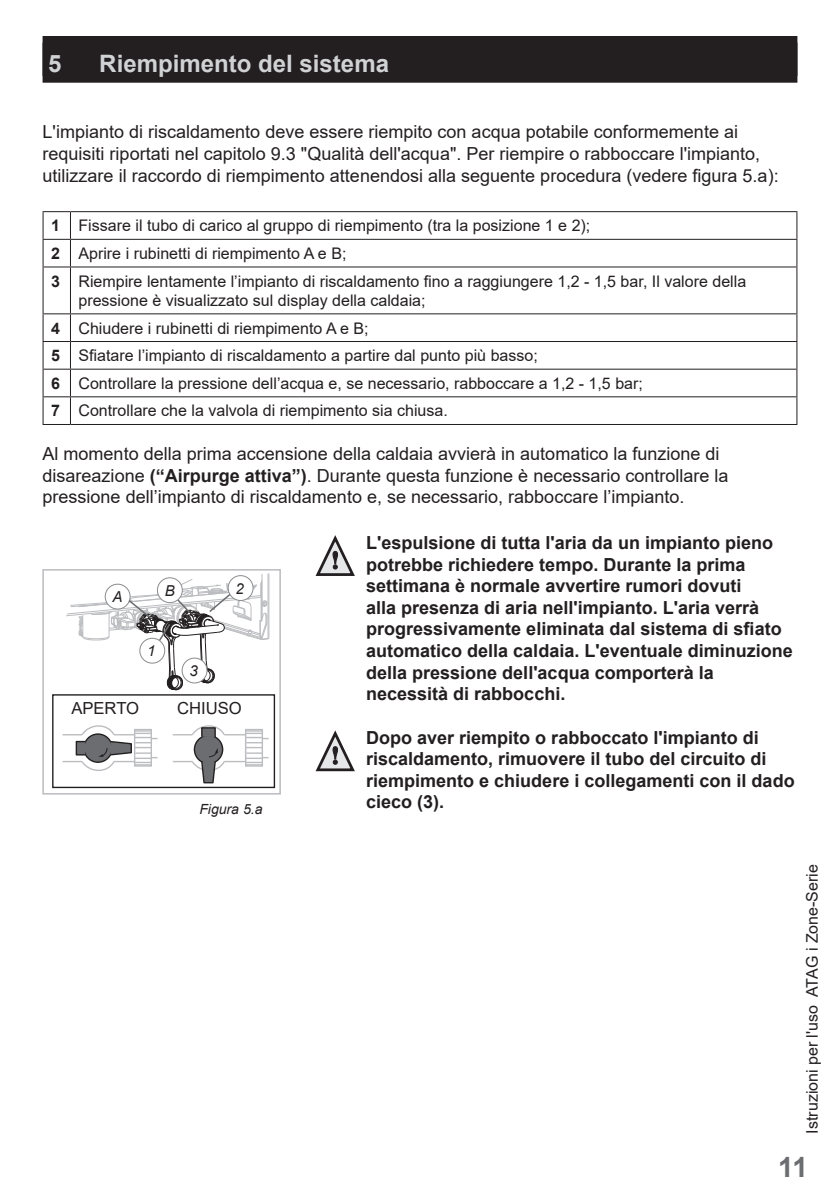
<style>
.page{position:relative;width:840px;height:1191px;background:#fff}
.page>*{position:absolute;margin:0;border:0;box-sizing:border-box;transform-origin:0 0}
.t1{font:700 28px "Arial";color:#6c6d70}
.Kop{font:700 24px "Arial";color:#d1d2d4}
.Gewone_tekst_vooraan{font:18px/21.6px "Arial";color:#231f20}
.LetOp{font:700 18px/21.6px "Arial";color:#231f20}
.t2{font:16.6px "Arial";color:#231f20}
.Gewone_tekst_vooraan-2{font:16px/19.2px "Arial";color:#231f20}
.Gewone_tekst_vooraan-3{font:700 16px "Arial";color:#231f20}
.Bijschrift{font:italic 15px "Arial";color:#231f20}
.Bijschrift-2{font:italic 14px "Arial";color:#231f20}
.s1{font-weight:700}
</style>
<div class="page">
<div style="left:43px;top:43px;width:754px;height:40px;background:#231f20"></div>
<div style="left:43px;top:36px;width:754px;height:40px;background:#231f20"></div>
<hr style="left:70px;top:211px;width:727px;height:1px;background:#231f20">
<hr style="left:70px;top:239px;width:727px;height:1px;background:#231f20">
<svg style="left:796px;top:212px;width:1px;height:54px"></svg>
<svg style="left:43px;top:211px;width:28px;height:56px"></svg>
<hr style="left:43px;top:267px;width:1px;height:46px;background:#231f20">
<hr style="left:70px;top:266px;width:727px;height:1px;background:#231f20">
<hr style="left:70px;top:267px;width:1px;height:46px;background:#231f20">
<hr style="left:796px;top:267px;width:1px;height:46px;background:#231f20">
<hr style="left:70px;top:313px;width:727px;height:1px;background:#231f20">
<hr style="left:70px;top:341px;width:727px;height:1px;background:#231f20">
<hr style="left:70px;top:369px;width:727px;height:1px;background:#231f20">
<hr style="left:70px;top:396px;width:727px;height:1px;background:#231f20">
<svg style="left:796px;top:314px;width:1px;height:110px"></svg>
<svg style="left:43px;top:313px;width:28px;height:112px"></svg>
<hr style="left:70px;top:424px;width:727px;height:1px;background:#231f20">
<svg style="left:315px;top:535px;width:39px;height:41px"></svg>
<svg style="left:315px;top:730px;width:39px;height:41px"></svg>
<hr style="left:267px;top:573px;width:1px;height:65px;background:#bcbdc0">
<hr style="left:261px;top:574px;width:1px;height:45px;background:#bcbdc0">
<hr style="left:268px;top:573px;width:1px;height:65px;background:#bcbdc0">
<div style="left:52px;top:694px;width:223px;height:94px;border:1px solid #231f20"></div>
<svg style="left:62px;top:725px;width:95px;height:46px"></svg>
<svg style="left:173px;top:725px;width:95px;height:59px"></svg>
<div style="left:42px;top:569px;width:239px;height:225px;border:2px solid #bcbdc0"></div>
<div style="left:228px;top:575px;width:25px;height:26px;border:1px solid #8a8c8f;border-radius:50%"></div>
<svg style="left:65px;top:577px;width:205px;height:119px"></svg>
<div style="left:182px;top:658px;width:25px;height:25px;background:#fff;border-radius:50%"></div>
<div style="left:182px;top:657px;width:25px;height:26px;border:1px solid #8a8c8f;border-radius:50%"></div>
<p class="Kop" style="left:48px;top:47px;width:15px">5</p>
<p class="Kop" style="left:99px;top:47px;width:291px">Riempimento del sistema</p>
<p class="Gewone_tekst_vooraan" style="left:43px;top:121px;width:737px">L'impianto di riscaldamento deve essere riempito con acqua potabile conformemente ai requisiti riportati nel capitolo 9.3 "Qualità dell'acqua". Per riempire o rabboccare l'impianto, utilizzare il raccordo di riempimento attenendosi alla seguente procedura (vedere figura 5.a):</p>
<p class="Gewone_tekst_vooraan-3" style="left:51px;top:214px;width:10px">1</p>
<p class="Gewone_tekst_vooraan-2" style="left:78px;top:216px;width:513px">Fissare il tubo di carico al gruppo di riempimento (tra la posizione 1 e 2);</p>
<p class="Gewone_tekst_vooraan-3" style="left:51px;top:242px;width:10px">2</p>
<p class="Gewone_tekst_vooraan-2" style="left:78px;top:244px;width:269px">Aprire i rubinetti di riempimento A e B;</p>
<p class="Gewone_tekst_vooraan-3" style="left:51px;top:270px;width:10px">3</p>
<p class="Gewone_tekst_vooraan-2" style="left:78px;top:271px;width:669px">Riempire lentamente l’impianto di riscaldamento fino a raggiungere 1,2 - 1,5 bar, Il valore della pressione è visualizzato sul display della caldaia;</p>
<p class="Gewone_tekst_vooraan-3" style="left:51px;top:316px;width:10px">4</p>
<p class="Gewone_tekst_vooraan-2" style="left:78px;top:318px;width:291px">Chiudere i rubinetti di riempimento A e B;</p>
<p class="Gewone_tekst_vooraan-3" style="left:51px;top:344px;width:10px">5</p>
<p class="Gewone_tekst_vooraan-2" style="left:78px;top:346px;width:460px">Sfiatare l’impianto di riscaldamento a partire dal punto più basso;</p>
<p class="Gewone_tekst_vooraan-3" style="left:51px;top:372px;width:10px">6</p>
<p class="Gewone_tekst_vooraan-2" style="left:78px;top:373px;width:565px">Controllare la pressione dell’acqua e, se necessario, rabboccare a 1,2 - 1,5 bar;</p>
<p class="Gewone_tekst_vooraan-3" style="left:51px;top:399px;width:10px">7</p>
<p class="Gewone_tekst_vooraan-2" style="left:78px;top:401px;width:371px">Controllare che la valvola di riempimento sia chiusa.</p>
<p class="Gewone_tekst_vooraan" style="left:43px;top:443px;width:687px">Al momento della prima accensione della caldaia avvierà in automatico la funzione di disareazione <span class="s1">(“Airpurge attiva”)</span>. Durante questa funzione è necessario controllare la pressione dell’impianto di riscaldamento e, se necessario, rabboccare l’impianto.</p>
<p class="LetOp" style="left:366px;top:532px;width:428px">L'espulsione di tutta l'aria da un impianto pieno potrebbe richiedere tempo. Durante la prima settimana è normale avvertire rumori dovuti<br>alla presenza di aria nell'impianto. L'aria verrà progressivamente eliminata dal sistema di sfiato automatico della caldaia. L'eventuale diminuzione della pressione dell'acqua comporterà la necessità di rabbocchi.</p>
<p class="LetOp" style="left:366px;top:726px;width:430px">Dopo aver riempito o rabboccato l'impianto di riscaldamento, rimuovere il tubo del circuito di riempimento e chiudere i collegamenti con il dado cieco (3).</p>
<p class="Bijschrift" style="left:235px;top:579px;width:10px">2</p>
<p class="Bijschrift" style="left:165px;top:581px;width:12px">B</p>
<p class="Bijschrift" style="left:112px;top:587px;width:12px">A</p>
<p class="Bijschrift" style="left:147px;top:641px;width:10px">1</p>
<p class="Bijschrift" style="left:189px;top:661px;width:10px">3</p>
<p class="t2" style="left:71px;top:696px;width:69px">APERTO</p>
<p class="t2" style="left:177px;top:696px;width:66px">CHIUSO</p>
<p class="Bijschrift-2" style="left:199px;top:800px;width:65px">Figura 5.a</p>
<p class="Gewone_tekst_vooraan-2" style="left:802px;top:1133px;width:271px;rotate:-90deg">Istruzioni per l'uso ATAG i Zone-Serie</p>
<h1 class="t1" style="left:777px;top:1147px;width:31px">11</h1>
</div>
